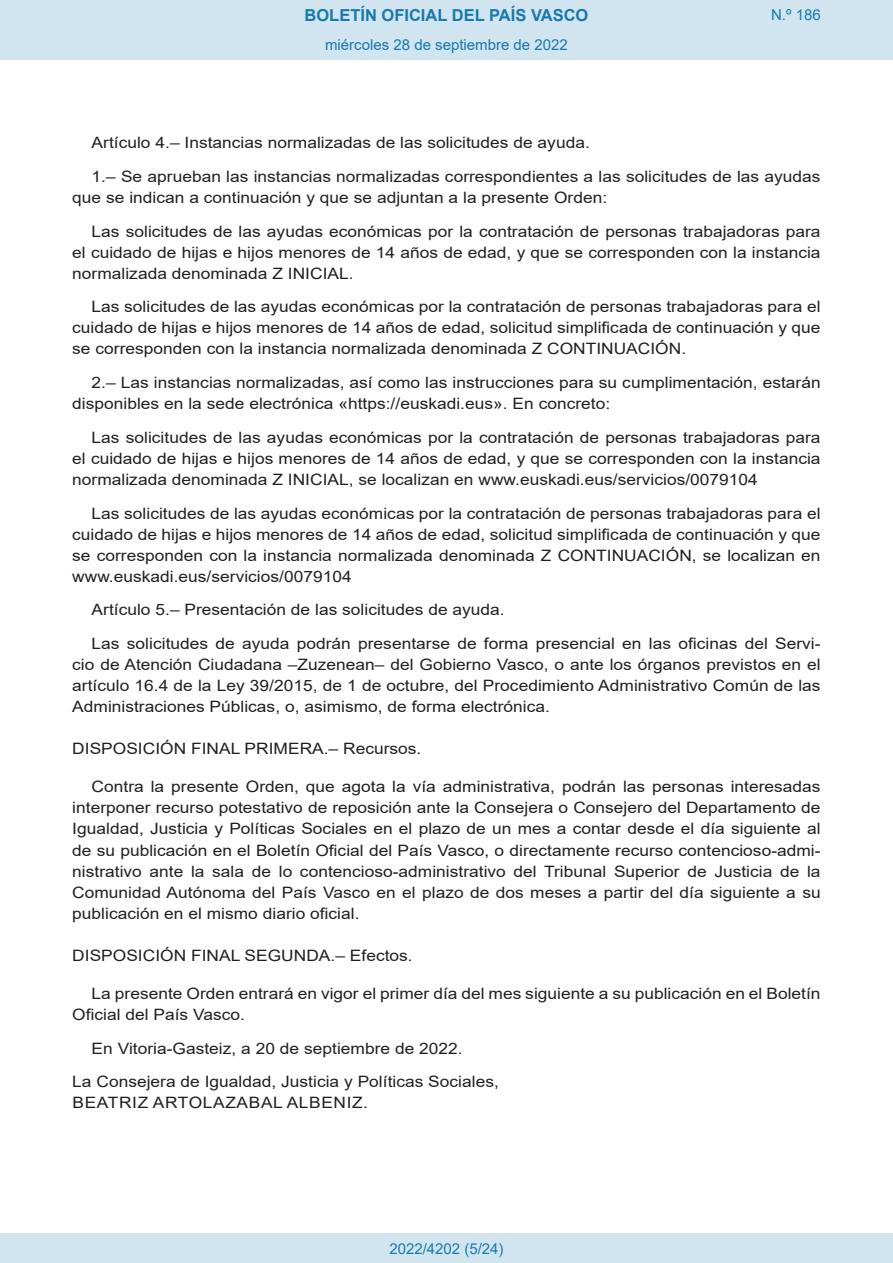
<style>
.page{position:relative;width:893px;height:1263px;background:#fff}
.page>*{position:absolute;margin:0;border:0;box-sizing:border-box;transform-origin:0 0}
.t1{font:700 16.5px "Arial";color:#1879ad}
.BOPVDetalle{font:15.6px/21px "Arial";color:#231f20;text-align:justify;scale:1.11 1}
.BOPVDisposicionTitul{font:15.6px "Arial";color:#231f20;scale:1.11 1}
.BOPVFirmaPuesto{font:15.6px "Arial";color:#231f20;scale:1.11 1}
.BOPVFirmaLugFec{font:15.6px "Arial";color:#231f20;scale:1.11 1}
.BOPVFirmaNombre{font:15.6px "Arial";letter-spacing:.035em;color:#231f20;scale:1.11 1}
.Paginacion_Centro{font:15px "Arial";color:#1879ad}
</style>
<div class="page">
<div style="left:0;top:0;width:893px;height:60px;background:#d0e5f0"></div>
<div style="left:0;top:1233px;width:893px;height:30px;background:#d0e5f0"></div>
<p class="t1" style="left:305px;top:3px;width:285px">BOLETÍN OFICIAL DEL PAÍS VASCO</p>
<p class="Paginacion_Centro" style="left:325px;top:35px;width:244px">miércoles 28 de septiembre de 2022</p>
<p class="Paginacion_Centro" style="left:771px;top:5px;width:51px">N.º 186</p>
<p class="BOPVDetalle" style="left:92px;top:132px;width:450px">Artículo 4.– Instancias normalizadas de las solicitudes de ayuda.</p>
<p class="BOPVDetalle" style="left:72px;top:166px;width:676px;text-indent:19px">1.– Se aprueban las instancias normalizadas correspondientes a las solicitudes de las ayudas que se indican a continuación y que se adjuntan a la presente Orden:</p>
<p class="BOPVDetalle" style="left:72px;top:221px;width:676px;text-indent:19px">Las solicitudes de las ayudas económicas por la contratación de personas trabajadoras para el cuidado de hijas e hijos menores de 14 años de edad, y que se corresponden con la instancia normalizada denominada Z INICIAL.</p>
<p class="BOPVDetalle" style="left:72px;top:296px;width:676px;text-indent:19px">Las solicitudes de las ayudas económicas por la contratación de personas trabajadoras para el cuidado de hijas e hijos menores de 14 años de edad, solicitud simplificada de continuación y que se corresponden con la instancia normalizada denominada Z CONTINUACIÓN.</p>
<p class="BOPVDetalle" style="left:72px;top:372px;width:676px;text-indent:19px">2.– Las instancias normalizadas, así como las instrucciones para su cumplimentación, estarán disponibles en la sede electrónica «https://euskadi.eus». En concreto:</p>
<p class="BOPVDetalle" style="left:72px;top:427px;width:676px;text-indent:19px">Las solicitudes de las ayudas económicas por la contratación de personas trabajadoras para el cuidado de hijas e hijos menores de 14 años de edad, y que se corresponden con la instancia normalizada denominada Z INICIAL, se localizan en www.euskadi.eus/servicios/0079104</p>
<p class="BOPVDetalle" style="left:72px;top:503px;width:676px;text-indent:19px">Las solicitudes de las ayudas económicas por la contratación de personas trabajadoras para el cuidado de hijas e hijos menores de 14 años de edad, solicitud simplificada de continuación y que se corresponden con la instancia normalizada denominada Z CONTINUACIÓN, se localizan en www.euskadi.eus/servicios/0079104</p>
<p class="BOPVDetalle" style="left:92px;top:599px;width:374px">Artículo 5.– Presentación de las solicitudes de ayuda.</p>
<p class="BOPVDetalle" style="left:72px;top:633px;width:676px;text-indent:19px">Las solicitudes de ayuda podrán presentarse de forma presencial en las oficinas del Servi&shy;cio de Atención Ciudadana –Zuzenean– del Gobierno Vasco, o ante los órganos previstos en el artículo 16.4 de la Ley 39/2015, de 1 de octubre, del Procedimiento Administrativo Común de las Administraciones Públicas, o, asimismo, de forma electrónica.</p>
<p class="BOPVDisposicionTitul" style="left:72px;top:738px;width:316px">DISPOSICIÓN FINAL PRIMERA.– Recursos.</p>
<p class="BOPVDetalle" style="left:72px;top:776px;width:676px;text-indent:19px">Contra la presente Orden, que agota la vía administrativa, podrán las personas interesadas interponer recurso potestativo de reposición ante la Consejera o Consejero del Departamento de Igualdad, Justicia y Políticas Sociales en el plazo de un mes a contar desde el día siguiente al de su publicación en el Boletín Oficial del País Vasco, o directamente recurso contencioso-admi&shy;nistrativo ante la sala de lo contencioso-administrativo del Tribunal Superior de Justicia de la Comunidad Autónoma del País Vasco en el plazo de dos meses a partir del día siguiente a su publicación en el mismo diario oficial.</p>
<p class="BOPVDisposicionTitul" style="left:72px;top:944px;width:308px">DISPOSICIÓN FINAL SEGUNDA.– Efectos.</p>
<p class="BOPVDetalle" style="left:72px;top:983px;width:676px;text-indent:19px">La presente Orden entrará en vigor el primer día del mes siguiente a su publicación en el Boletín<br>Oficial del País Vasco.</p>
<p class="BOPVFirmaLugFec" style="left:92px;top:1037px;width:336px">En Vitoria-Gasteiz, a 20 de septiembre de 2022.</p>
<p class="BOPVFirmaPuesto" style="left:72px;top:1071px;width:386px">La Consejera de Igualdad, Justicia y Políticas Sociales,</p>
<p class="BOPVFirmaNombre" style="left:73px;top:1092px;width:268px">BEATRIZ ARTOLAZABAL ALBENIZ.</p>
<p class="Paginacion_Centro" style="left:389px;top:1238px;width:116px">2022/4202 (5/24)</p>
</div>
